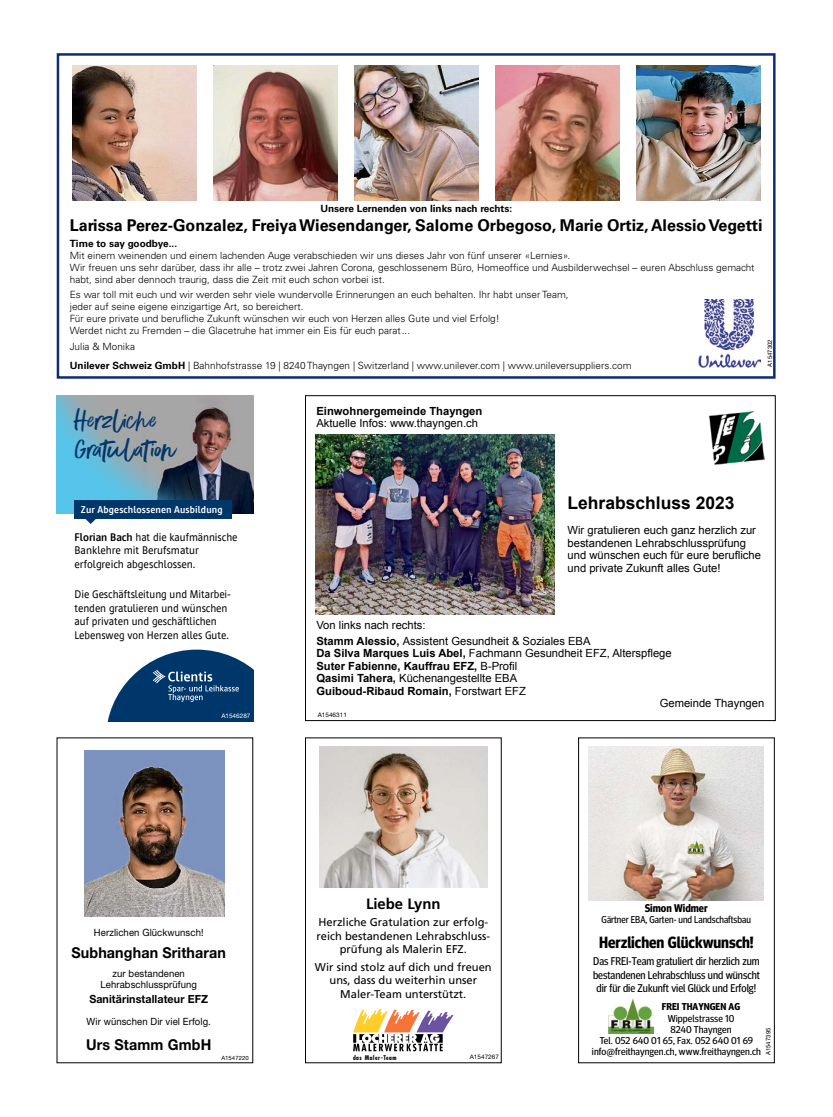
<style>
.page{position:relative;width:833px;height:1117px;background:#fff}
.page>*{position:absolute;margin:0;border:0;box-sizing:border-box;transform-origin:0 0}
.t1{font:29.25px/28.2px "Better Times Alt";letter-spacing:.01em;color:#00376b}
.t2{font:700 17.5px "Arial";color:#000}
.t3{font:700 16.25px "Univers";color:#000}
.t4{font:700 16.25px "Meta Headline";color:#000;scale:.94 1}
.t5{font:700 15px "Helvetica Neue LT Pro";letter-spacing:.01em;color:#000;scale:.95 1}
.t6{font:700 15px "Frutiger";color:#000}
.t7{font:11.25px/12.5px "Arial";color:#000}
.t8{font:11.25px/13.5px "Cast";color:#000}
.t9{font:11.25px/13.8px "Frutiger";color:#000;text-align:center}
.t10{font:11.25px/13.5px "Meta Headline";color:#000;text-align:center;scale:.94 1}
.t11{font:700 11.25px "Arial";color:#000}
.t12{font:700 11.25px "Helvetica Neue LT Pro";letter-spacing:.01em;color:#000;scale:.95 1}
.t13{font:700 11.25px "Meta Headline";color:#000;scale:.94 1}
.t14{font:300 10px/12px "Univers";color:#000}
.t15{font:10px "Meta Headline";letter-spacing:.005em;color:#000}
.t16{font:10px/11.2px "Helvetica Neue LT Pro";letter-spacing:.01em;color:#000;text-align:center;scale:.95 1}
.t17{font:10px "Meta Headline";letter-spacing:.005em;color:#000;scale:.94 1}
.t18{font:700 10px "Univers";color:#000}
.t19{font:700 10px "Cast";letter-spacing:.015em;color:#fff}
.t20{font:700 10px "Meta Headline";color:#000}
.t21{font:700 condensed 6.38px "Futura";letter-spacing:.09em;color:#000}
.t22{font:6.25px "Helvetica Neue LT Pro";color:#000}
.t23{font:6.25px "Helvetica Neue LT Pro";color:#fff}
.t24{font:6.25px "Helvetica Neue LT Pro";color:#000;scale:.96 1}
.t25{font:6.25px "Helvetica Neue";letter-spacing:.01em;color:#000}
.t26{font:5.75px "Helvetica Neue";letter-spacing:.01em;color:#000}
.s1{font-weight:700}
.s2{font-weight:400}
</style>
<div class="page">
<img style="left:248px;top:395px;width:5px;height:118px">
<img style="left:57px;top:395px;width:191px;height:118px">
<div style="left:75px;top:500px;width:157px;height:18px;background:#00376b"></div>
<svg style="left:84px;top:518px;width:13px;height:6px"></svg>
<svg style="left:108px;top:649px;width:145px;height:72px"></svg>
<div style="left:305px;top:395px;width:470px;height:325px;border:1px solid #000"></div>
<img style="left:315px;top:434px;width:240px;height:180px">
<img style="left:709px;top:410px;width:55px;height:55px">
<img style="left:84px;top:750px;width:141px;height:166px">
<div style="left:305px;top:737px;width:196px;height:325px;border:1px solid #000"></div>
<svg style="left:353px;top:1009px;width:100px;height:42px"></svg>
<img style="left:320px;top:746px;width:167px;height:141px">
<div style="left:57px;top:53px;width:718px;height:325px;border:2px solid #112c77"></div>
<img style="left:72px;top:66px;width:124px;height:134px">
<img style="left:213px;top:66px;width:124px;height:134px">
<img style="left:354px;top:66px;width:124px;height:134px">
<img style="left:495px;top:66px;width:124px;height:134px">
<img style="left:636px;top:66px;width:124px;height:134px">
<img style="left:698px;top:299px;width:62px;height:69px">
<div style="left:578px;top:737px;width:196px;height:325px;border:1px solid #000"></div>
<img style="left:588px;top:746px;width:175px;height:154px">
<img style="left:609px;top:998px;width:44px;height:35px">
<p class="t18" style="left:320px;top:202px;width:193px">Unsere Lernenden von links nach rechts:</p>
<p class="t3" style="left:70px;top:216px;width:694px">Larissa Perez-Gonzalez, Freiya Wiesendanger, Salome Orbegoso, Marie Ortiz, Alessio Vegetti</p>
<p class="t14" style="left:70px;top:237px;width:686px"><span class="s1">Time to say goodbye...<br></span>Mit einem weinenden und einem lachenden Auge verabschieden wir uns dieses Jahr von fünf unserer «Lernies».<br>Wir freuen uns sehr darüber, dass ihr alle – trotz zwei Jahren Corona, geschlossenem Büro, Homeoffice und Ausbilderwechsel – euren Abschluss gemacht habt, sind aber dennoch traurig, dass die Zeit mit euch schon vorbei ist.</p>
<p class="t14" style="left:70px;top:288px;width:500px">Es war toll mit euch und wir werden sehr viele wundervolle Erinnerungen an euch behalten. Ihr habt unser Team, jeder auf seine eigene einzigartige Art, so bereichert.<br>Für eure private und berufliche Zukunft wünschen wir euch von Herzen alles Gute und viel Erfolg!<br>Werdet nicht zu Fremden – die Glacetruhe hat immer ein Eis für euch parat ...</p>
<p class="t14" style="left:70px;top:336px;width:563px;line-height:19px">Julia &amp; Monika<br><span class="s1">Unilever Schweiz GmbH</span> | Bahnhofstrasse 19 | 8240 Thayngen | Switzerland | www.unilever.com | www.unileversuppliers.com</p>
<p class="t24" style="left:766px;top:366px;width:30px;rotate:-90deg">A1547302</p>
<p class="t1" style="left:75px;top:408px;width:103px">Herzliche<br>Gratulation</p>
<p class="t19" style="left:81px;top:503px;width:143px">Zur Abgeschlossenen Ausbildung</p>
<p class="t8" style="left:75px;top:529px;width:164px"><span class="s1">Florian Bach</span> hat die kaufmännische<br>Banklehre mit Berufsmatur erfolgreich abgeschlossen.</p>
<p class="t8" style="left:75px;top:587px;width:158px">Die Geschäftsleitung und Mitarbei&shy;tenden gratulieren und wünschen auf privaten und geschäftlichen Lebensweg von Herzen alles Gute.</p>
<p class="t23" style="left:221px;top:711px;width:31px">A1546287</p>
<p class="t7" style="left:316px;top:404px;width:167px"><span class="s1">Einwohnergemeinde Thayngen<br></span>Aktuelle Infos: www.thayngen.ch</p>
<p class="t2" style="left:567px;top:491px;width:168px">Lehrabschluss 2023</p>
<p class="t7" style="left:567px;top:524px;width:195px">Wir gratulieren euch ganz herzlich zur bestandenen Lehrabschlussprüfung und wünschen euch für eure berufliche und private Zukunft alles Gute!</p>
<p class="t7" style="left:316px;top:616px;width:276px;line-height:16px">Von links nach rechts:<br><span class="s1">Stamm Alessio,</span> Assistent Gesundheit &amp; Soziales EBA</p>
<p class="t7" style="left:316px;top:647px;width:357px"><span class="s1">Da Silva Marques Luis Abel,</span> Fachmann Gesundheit EFZ, Alterspflege</p>
<p class="t11" style="left:316px;top:658px;width:202px">Suter Fabienne, Kauffrau EFZ, <span class="s2">B-Profil</span></p>
<p class="t7" style="left:316px;top:672px;width:202px"><span class="s1">Qasimi Tahera,</span> Küchenangestellte EBA</p>
<p class="t11" style="left:316px;top:683px;width:211px">Guiboud-Ribaud Romain, <span class="s2">Forstwart EFZ</span></p>
<p class="t7" style="left:659px;top:696px;width:106px">Gemeinde Thayngen</p>
<p class="t22" style="left:318px;top:710px;width:31px">A1546311</p>
<p class="t16" style="left:94px;top:926px;width:117px">Herzlichen Glückwunsch!</p>
<p class="t5" style="left:71px;top:943px;width:164px">Subhanghan Sritharan</p>
<p class="t16" style="left:100px;top:966px;width:103px">zur bestandenen<br>Lehrabschlussprüfung</p>
<p class="t12" style="left:89px;top:991px;width:127px">Sanitärinstallateur EFZ</p>
<p class="t16" style="left:87px;top:1014px;width:132px">Wir wünschen Dir viel Erfolg.</p>
<p class="t5" style="left:86px;top:1034px;width:133px">Urs Stamm GmbH</p>
<p class="t26" style="left:221px;top:1053px;width:29px">A1547220</p>
<p class="t6" style="left:366px;top:894px;width:76px">Liebe Lynn</p>
<p class="t9" style="left:316px;top:914px;width:175px">Herzliche Gratulation zur erfolg&shy;reich bestandenen Lehrabschluss&shy;prüfung als Malerin EFZ.</p>
<p class="t9" style="left:315px;top:959px;width:178px">Wir sind stolz auf dich und freuen uns, dass du weiterhin unser<br>Maler-Team unterstützt.</p>
<p class="t21" style="left:353px;top:1052px;width:45px">das Maler-Team</p>
<p class="t22" style="left:470px;top:1052px;width:31px">A1547267</p>
<p class="t13" style="left:645px;top:900px;width:68px">Simon Widmer</p>
<p class="t17" style="left:601px;top:913px;width:160px">Gärtner EBA, Garten- und Landschaftsbau</p>
<p class="t4" style="left:599px;top:932px;width:166px">Herzlichen Glückwunsch!</p>
<p class="t10" style="left:593px;top:954px;width:179px">Das FREI-Team gratuliert dir herzlich zum bestandenen Lehrabschluss und wünscht dir für die Zukunft viel Glück und Erfolg!</p>
<p class="t20" style="left:662px;top:1000px;width:80px">FREI THAYNGEN AG</p>
<p class="t15" style="left:667px;top:1011px;width:68px">Wippelstrasse 10</p>
<p class="t15" style="left:670px;top:1023px;width:63px">8240 Thayngen</p>
<p class="t15" style="left:599px;top:1034px;width:155px">Tel. 052 640 01 65, Fax. 052 640 01 69</p>
<p class="t15" style="left:592px;top:1045px;width:171px">info@freithayngen.ch, www.freithayngen.ch</p>
<p class="t25" style="left:764px;top:1055px;width:29px;rotate:-90deg">A1547395</p>
</div>
